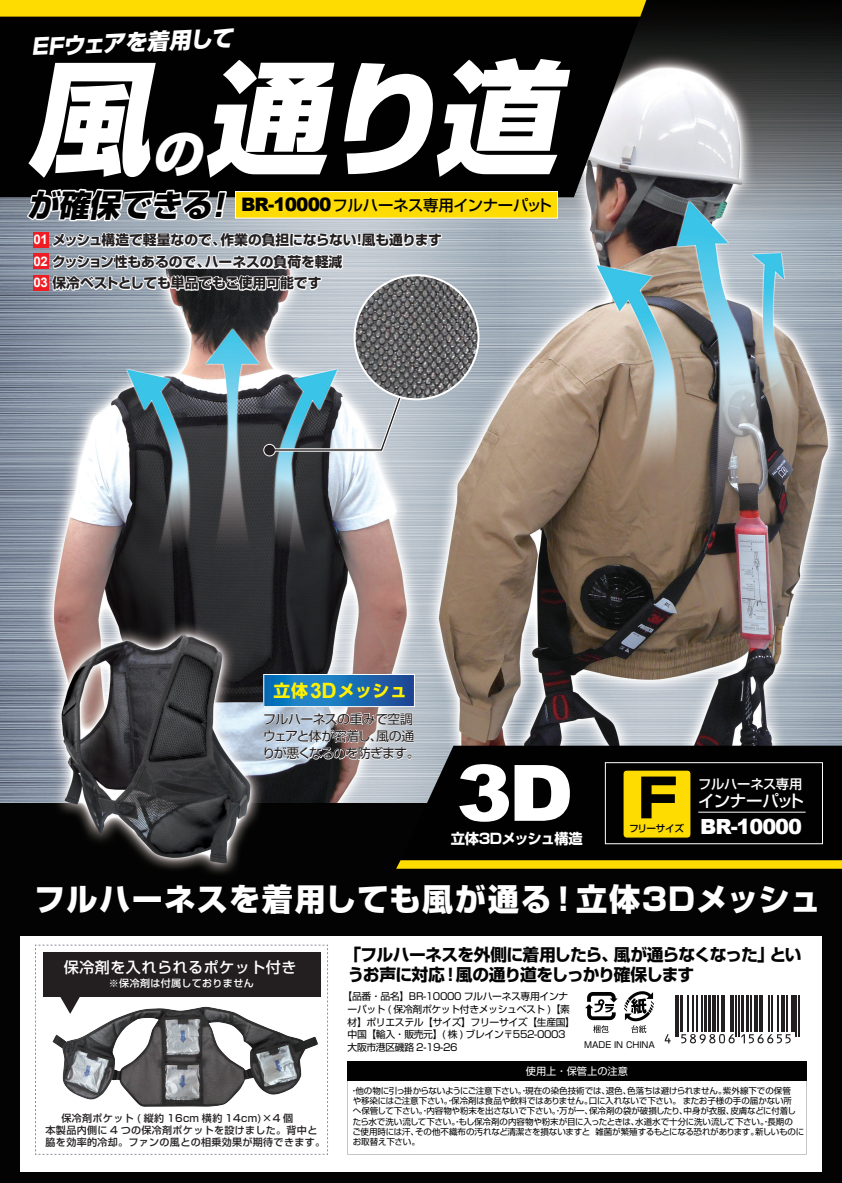
<style>
.page{position:relative;width:842px;height:1183px;background:#fff}
.page>*{position:absolute;margin:0;border:0;box-sizing:border-box;transform-origin:0 0}
.t1{font:italic 800 123.2px "Shin Go Pro";color:#fff}
.t2{font:900 77.8px "Arial";color:#fff;scale:1.08 1}
.t3{font:800 53px "Shin Go Pro";color:#010101;scale:1.09 1}
.t4{font:italic 800 49.9px "Shin Go Pro";color:#fff}
.t5{font:800 31.1px "Shin Go Pro";letter-spacing:.04em;color:#fff}
.t6{font:italic 800 30.8px "Shin Go Pro";color:#010101}
.t7{font:italic 800 22.1px "Shin Go Pro";color:#fff}
.t8{font:900 20.9px "Arial";letter-spacing:-.05em;color:#fff}
.t9{font:700 16.9px "Shin Go Pro";letter-spacing:.03em;color:#fff101}
.t10{font:700 16.8px/20.4px "Shin Go Pro";letter-spacing:-.055em;color:#030303}
.t11{font:500 16.5px "Shin Go Pro";letter-spacing:-.045em;color:#fff}
.t12{font:500 15.4px "Shin Go Pro";letter-spacing:-.025em;color:#010101}
.t13{font:500 15.1px "Shin Go Pro";letter-spacing:.03em;color:#fff}
.t14{font:700 14.3px "Shin Go Pro";letter-spacing:-.045em;color:#fff}
.t15{font:700 13.8px/21.5px "Shin Go Pro";letter-spacing:-.005em;color:#231f20}
.t16{font:500 13.2px "Shin Go Pro";letter-spacing:-.015em;color:#fff}
.t17{font:13px/17.3px "Shin Go Pro";letter-spacing:-.055em;color:#231f20}
.t18{font:10.2px "Shin Go Pro";color:#fff}
.t19{font:500 10.1px/11.7px "Shin Go Pro";letter-spacing:.03em;color:#231f20}
.t20{font:500 10.1px "Shin Go Pro";letter-spacing:.03em;color:#fff}
.t21{font:9.8px/12.6px "Shin Go Pro";letter-spacing:-.035em;color:#010101}
.t22{font:500 9.6px "Shin Go Pro";letter-spacing:-.045em;color:#010101}
.t23{font:8.5px/10.2px "Shin Go Pro";letter-spacing:-.01em;color:#010101}
.s1{font-family:"Arial";font-weight:900;font-size:18.5px}
.s2{font-family:"Arial";font-size:13.2px;color:#fff}
.s3{font-family:"Arial";font-size:21.1px}
</style>
<div class="page">
<img style="left:0;top:0;width:842px;height:1182px">
<div style="left:0;top:0;width:646px;height:17px;background:#ffdc01"></div>
<div style="left:0;top:17px;width:640px;height:180px;background:#010101"></div>
<svg style="left:400px;top:745px;width:442px;height:115px;background:#0d0d0e"></svg>
<svg style="left:605px;top:762px;width:218px;height:82px;background:#0c0c0c"></svg>
<div style="left:20px;top:935px;width:802px;height:236px;background:#fff"></div>
<svg style="left:624px;top:991px;width:30px;height:41px"></svg>
<svg style="left:585px;top:992px;width:33px;height:40px"></svg>
<svg style="left:347px;top:1080px;width:460px;height:73px"></svg>
<div style="left:347px;top:1061px;width:460px;height:19px;background:#010101"></div>
<div style="left:623px;top:769px;width:68px;height:68px;background:#ffdc01;border-radius:4px"></div>
<div style="left:622px;top:769px;width:69px;height:69px;border:1px solid #010101;border-radius:4px"></div>
<hr style="left:698px;top:811px;width:107px;height:1px;background:#fff">
<hr style="left:675px;top:994px;width:1px;height:42px;background:#231f20">
<hr style="left:678px;top:994px;width:1px;height:42px;background:#231f20">
<hr style="left:680px;top:994px;width:3px;height:37px;background:#231f20">
<hr style="left:687px;top:994px;width:1px;height:37px;background:#231f20">
<hr style="left:692px;top:994px;width:1px;height:37px;background:#231f20">
<hr style="left:696px;top:994px;width:1px;height:37px;background:#231f20">
<hr style="left:701px;top:994px;width:2px;height:37px;background:#231f20">
<hr style="left:704px;top:994px;width:3px;height:37px;background:#231f20">
<hr style="left:708px;top:994px;width:2px;height:37px;background:#231f20">
<hr style="left:712px;top:994px;width:4px;height:37px;background:#231f20">
<hr style="left:717px;top:994px;width:1px;height:37px;background:#231f20">
<hr style="left:721px;top:994px;width:4px;height:37px;background:#231f20">
<hr style="left:730px;top:994px;width:1px;height:37px;background:#231f20">
<hr style="left:733px;top:994px;width:1px;height:37px;background:#231f20">
<hr style="left:735px;top:994px;width:2px;height:42px;background:#231f20">
<hr style="left:738px;top:994px;width:1px;height:42px;background:#231f20">
<hr style="left:741px;top:994px;width:2px;height:37px;background:#231f20">
<hr style="left:746px;top:994px;width:2px;height:37px;background:#231f20">
<hr style="left:750px;top:994px;width:1px;height:37px;background:#231f20">
<hr style="left:754px;top:994px;width:4px;height:37px;background:#231f20">
<hr style="left:759px;top:994px;width:1px;height:37px;background:#231f20">
<hr style="left:762px;top:994px;width:1px;height:37px;background:#231f20">
<hr style="left:768px;top:994px;width:1px;height:37px;background:#231f20">
<hr style="left:771px;top:994px;width:1px;height:37px;background:#231f20">
<hr style="left:777px;top:994px;width:2px;height:37px;background:#231f20">
<hr style="left:781px;top:994px;width:4px;height:37px;background:#231f20">
<hr style="left:787px;top:994px;width:1px;height:37px;background:#231f20">
<svg style="left:791px;top:995px;width:3px;height:36px"></svg>
<hr style="left:796px;top:994px;width:1px;height:42px;background:#231f20">
<hr style="left:798px;top:994px;width:2px;height:42px;background:#231f20">
<svg style="left:665px;top:1034px;width:6px;height:9px"></svg>
<svg style="left:681px;top:1034px;width:54px;height:9px"></svg>
<svg style="left:741px;top:1034px;width:50px;height:9px"></svg>
<svg style="left:264px;top:711px;width:151px;height:49px"></svg>
<svg style="left:263px;top:387px;width:142px;height:69px;background:#8797a0"></svg>
<svg style="left:265px;top:675px;width:148px;height:30px;background:#196db4"></svg>
<div style="left:263px;top:673px;width:152px;height:34px;border:1px solid #fff"></div>
<img style="left:355px;top:275px;width:123px;height:124px;border-radius:62px">
<div style="left:235px;top:191px;width:323px;height:27px;background:#ffdc01;border:1px solid #fff"></div>
<svg style="left:35px;top:944px;width:293px;height:210px"></svg>
<svg style="left:23px;top:153px;width:420px;height:139px"></svg>
<div style="left:33px;top:274px;width:15px;height:16px;background:#ee1d23"></div>
<svg style="left:396px;top:860px;width:446px;height:8px;background:#f5d301"></svg>
<h3 class="t7" style="left:30px;top:30px;width:204px;rotate:-3deg">EFウェアを着用して</h3>
<h1 class="t1" style="left:27px;top:20px;width:561px">風通り道</h1>
<h3 class="t4" style="left:152px;top:115px;width:64px">の</h3>
<h3 class="t6" style="left:27px;top:181px;width:215px">が確保できる！</h3>
<h3 class="t12" style="left:241px;top:192px;width:313px"><span class="s1">BR-10000</span>フルハーネス専用インナーパット</h3>
<h3 class="t15" style="left:34px;top:228px;width:410px"><span class="s2">01</span> メッシュ構造で軽量なので、作業の負担にならない！風も通ります<br><span class="s2">02</span> クッション性もあるので、ハーネスの負荷を軽減<br><span class="s2">03</span> 保冷ベストとしても単品でもご使用可能です</h3>
<h3 class="t9" style="left:274px;top:677px;width:135px">立体<span class="s3">3D</span>メッシュ</h3>
<h3 class="t17" style="left:263px;top:708px;width:159px">フルハーネスの重みで空調ウェアと体が密着し、風の通りが悪くなるのを防ぎます。</h3>
<h2 class="t2" style="left:456px;top:736px;width:110px">3D</h2>
<h3 class="t14" style="left:451px;top:827px;width:133px">立体3Dメッシュ構造</h3>
<h3 class="t3" style="left:637px;top:756px;width:38px">F</h3>
<h3 class="t16" style="left:698px;top:772px;width:106px">フルハーネス専用</h3>
<h3 class="t11" style="left:698px;top:786px;width:108px">インナーパット</h3>
<h3 class="t8" style="left:700px;top:811px;width:103px">BR-10000</h3>
<p class="t22" style="left:629px;top:819px;width:56px">フリーサイズ</p>
<h3 class="t5" style="left:34px;top:874px;width:788px">フルハーネスを着用しても風が通る！立体3Dメッシュ</h3>
<h3 class="t13" style="left:64px;top:954px;width:234px">保冷剤を入れられるポケット付き</h3>
<p class="t20" style="left:109px;top:974px;width:146px">※保冷剤は付属しておりません</p>
<p class="t19" style="left:62px;top:1111px;width:233px">保冷剤ポケット ( 縦約 16cm 横約 14cm)×4 個</p>
<p class="t19" style="left:46px;top:1122px;width:281px">本製品内側に 4 つの保冷剤ポケットを設けました。背中と脇を効率的冷却。ファンの風との相乗効果が期待できます。</p>
<h3 class="t10" style="left:344px;top:942px;width:459px">「フルハーネスを外側に着用したら、風が通らなくなった」というお声に対応！風の通り道をしっかり確保します</h3>
<p class="t21" style="left:348px;top:988px;width:229px;text-indent:-5px">【品番・品名】BR-10000 フルハーネス専用インナーパット ( 保冷剤ポケット付きメッシュベスト )【素材】ポリエステル【サイズ】フリーサイズ【生産国】中国【輸入・販売元】( 株 ) ブレイン〒552-0003大阪市港区磯路 2-19-26</p>
<p class="t23" style="left:584px;top:1038px;width:73px">MADE IN CHINA</p>
<p class="t23" style="left:350px;top:1084px;width:456px">・他の物に引っ掛からないようにご注意下さい。・現在の染色技術では、退色、色落ちは避けられません。紫外線下での保管<br>や移染にはご注意下さい。・保冷剤は食品や飲料ではありません。口に入れないで下さい。 またお子様の手の届かない所<br>へ保管して下さい。・内容物や粉末を出さないで下さい。・万が一、保冷剤の袋が破損したり、中身が衣服、皮膚などに付着し<br>たら水で洗い流して下さい。・もし保冷剤の内容物や粉末が目に入ったときは、水道水で十分に洗い流して下さい。・長期の<br>ご使用時には汗、その他不織布の汚れなど清潔さを損ないますと 雑菌が繁殖するもとになる恐れがあります。新しいものにお取替え下さい。</p>
<p class="t18" style="left:526px;top:1062px;width:104px">使用上・保管上の注意</p>
</div>
